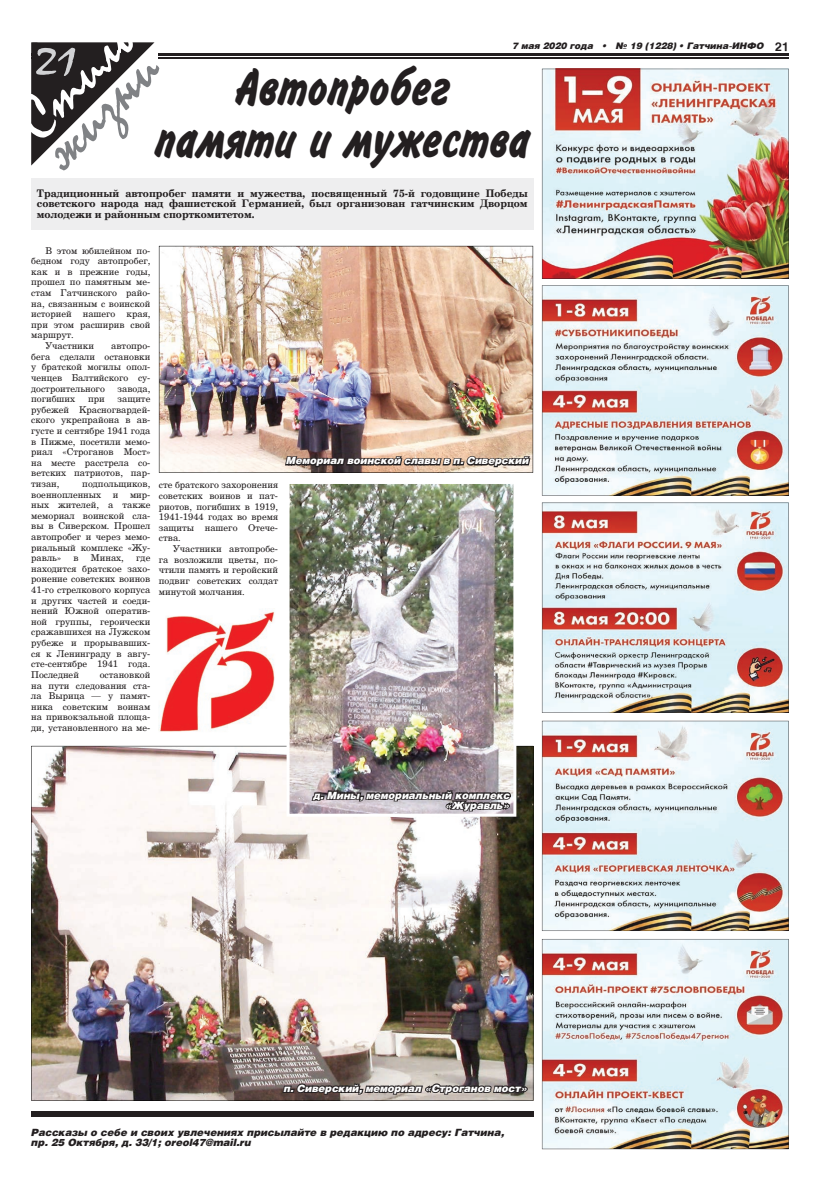
<style>
.page{position:relative;width:820px;height:1191px;background:#fff}
.page>*{position:absolute;margin:0;border:0;box-sizing:border-box;transform-origin:0 0}
.t1{font:700 51.8px/51.8px "Inform CTT";color:#231f20;text-align:center;scale:.86 1}
.t2{font:39.9px "Mistral";color:#d1d2d4;scale:1.31 1}
.t3{font:700 12px "Helios";color:#231f20}
.t4{font:700 10.5px/10.5px "Handbook New 95";color:#231f20;text-align:justify}
.t5{font:italic 900 10px/10px "Helios";color:#fff;text-align:right}
.t6{font:italic 900 10px/10px "Helios";color:#231f20}
.t7{font:9.4px/10.6px "Handbook New";color:#231f20;text-align:justify}
.t8{font:italic 900 9px "Helios";color:#231f20}
</style>
<div class="page">
<hr style="left:31px;top:54px;width:757px;height:2px;background:#231f20">
<hr style="left:31px;top:57px;width:757px;height:1px;background:#231f20">
<div style="left:31px;top:1111px;width:502px;height:6px;background:#231f20"></div>
<svg style="left:31px;top:42px;width:128px;height:128px"></svg>
<img style="left:31px;top:746px;width:502px;height:354px">
<img style="left:286px;top:484px;width:230px;height:332px">
<img style="left:159px;top:611px;width:116px;height:121px">
<img style="left:159px;top:246px;width:374px;height:227px">
<div style="left:31px;top:179px;width:502px;height:51px;background:#eeeeef"></div>
<img style="left:541px;top:69px;width:247px;height:210px">
<img style="left:541px;top:285px;width:247px;height:211px">
<img style="left:541px;top:502px;width:247px;height:211px">
<img style="left:541px;top:721px;width:247px;height:210px">
<img style="left:541px;top:939px;width:247px;height:210px">
<img style="left:283px;top:402px;width:248px;height:71px">
<img style="left:310px;top:736px;width:202px;height:91px">
<img style="left:281px;top:1034px;width:248px;height:67px">
<p class="t8" style="left:512px;top:40px;width:253px">7 мая 2020 года • № 19 (1228) • Гатчина-ИНФО</p>
<h2 class="t2" style="left:36px;top:36px;width:35px">21</h2>
<h1 class="t1" style="left:154px;top:63px;width:437px">Àвтоïðоáег<br>ïамÿти и муæеñтва</h1>
<p class="t4" style="left:37px;top:188px;width:492px">Традиционный автопробег памяти и мужества, посвященный 75-й годовщине Победы советского народа над фашистской Германией, был организован гатчинским Дворцом молодежи и районным спорткомитетом.</p>
<p class="t7" style="left:45px;top:245px;width:106px">В этом юбилейном по-</p>
<p class="t7" style="left:31px;top:255px;width:121px">бедном году автопробег,</p>
<p class="t7" style="left:31px;top:266px;width:121px">как и в прежние годы,</p>
<p class="t7" style="left:31px;top:277px;width:121px">прошел по памятным ме-</p>
<p class="t7" style="left:31px;top:287px;width:121px">стам Гатчинского райо-</p>
<p class="t7" style="left:31px;top:298px;width:121px">на, связанным с воинской</p>
<p class="t7" style="left:31px;top:308px;width:121px">историей нашего края,</p>
<p class="t7" style="left:31px;top:319px;width:121px">при этом расширив свой</p>
<p class="t7" style="left:31px;top:330px;width:44px">маршрут.</p>
<p class="t7" style="left:45px;top:340px;width:50px">Участники</p>
<p class="t7" style="left:31px;top:340px;width:121px;text-indent:80px">автопро&shy;бега сделали остановки у братской могилы опол&shy;ченцев Балтийского су&shy;достроительного</p>
<p class="t7" style="left:118px;top:383px;width:34px">завода,</p>
<p class="t7" style="left:31px;top:393px;width:46px">погибших</p>
<p class="t7" style="left:88px;top:393px;width:18px">при</p>
<p class="t7" style="left:31px;top:393px;width:121px;text-indent:86px">защите рубежей Красногвардей&shy;ского укрепрайона в ав&shy;густе и сентябре 1941 года в Пижме, посетили мемо&shy;риал «Строганов Мост» на месте расстрела со&shy;ветских патриотов, пар&shy;тизан,</p>
<p class="t7" style="left:31px;top:478px;width:121px;text-indent:51px">подпольщиков, военнопленных и мир&shy;ных жителей, а также мемориал воинской сла&shy;вы в Сиверском. Прошел автопробег и через мемо&shy;риальный комплекс «Жу&shy;равль»</p>
<p class="t7" style="left:73px;top:552px;width:7px">в</p>
<p class="t7" style="left:91px;top:552px;width:34px">Минах,</p>
<p class="t7" style="left:31px;top:552px;width:121px;text-indent:105px">где находится братское захо&shy;ронение советских воинов 41-го стрелкового корпуса и других частей и соеди&shy;нений Южной оператив&shy;ной группы, героически сражавшихся на Лужском рубеже и прорывавших&shy;ся к Ленинграду в авгу&shy;сте-сентябре 1941 года.<br>Последней</p>
<p class="t7" style="left:31px;top:669px;width:121px;text-indent:68px">остановкой на пути следования ста&shy;ла Вырица — у памят&shy;ника советским воинам на привокзальной площа&shy;ди, установленного на ме-</p>
<p class="t7" style="left:159px;top:480px;width:121px">сте братского захоронения советских воинов и пат&shy;риотов, погибших в 1919, 1941-1944 годах во время защиты нашего Отече&shy;ства.</p>
<p class="t7" style="left:159px;top:543px;width:121px;text-indent:14px">Участники автопробе&shy;га возложили цветы, по&shy;чтили память и геройский подвиг советских солдат минутой молчания.</p>
<p class="t5" style="left:286px;top:455px;width:244px">Мемориал воинской славы в п. Сиверский</p>
<p class="t3" style="left:774px;top:40px;width:15px">21</p>
<p class="t5" style="left:313px;top:789px;width:198px">д. Мины, мемориальный комплекс «Журавль»</p>
<p class="t5" style="left:283px;top:1082px;width:245px">п. Сиверский, мемориал «Строганов мост»</p>
<p class="t6" style="left:31px;top:1126px;width:474px">Рассказы о себе и своих увлечениях присылайте в редакцию по адресу: Гатчина, пр. 25 Октября, д. 33/1; oreol47@mail.ru</p>
</div>
